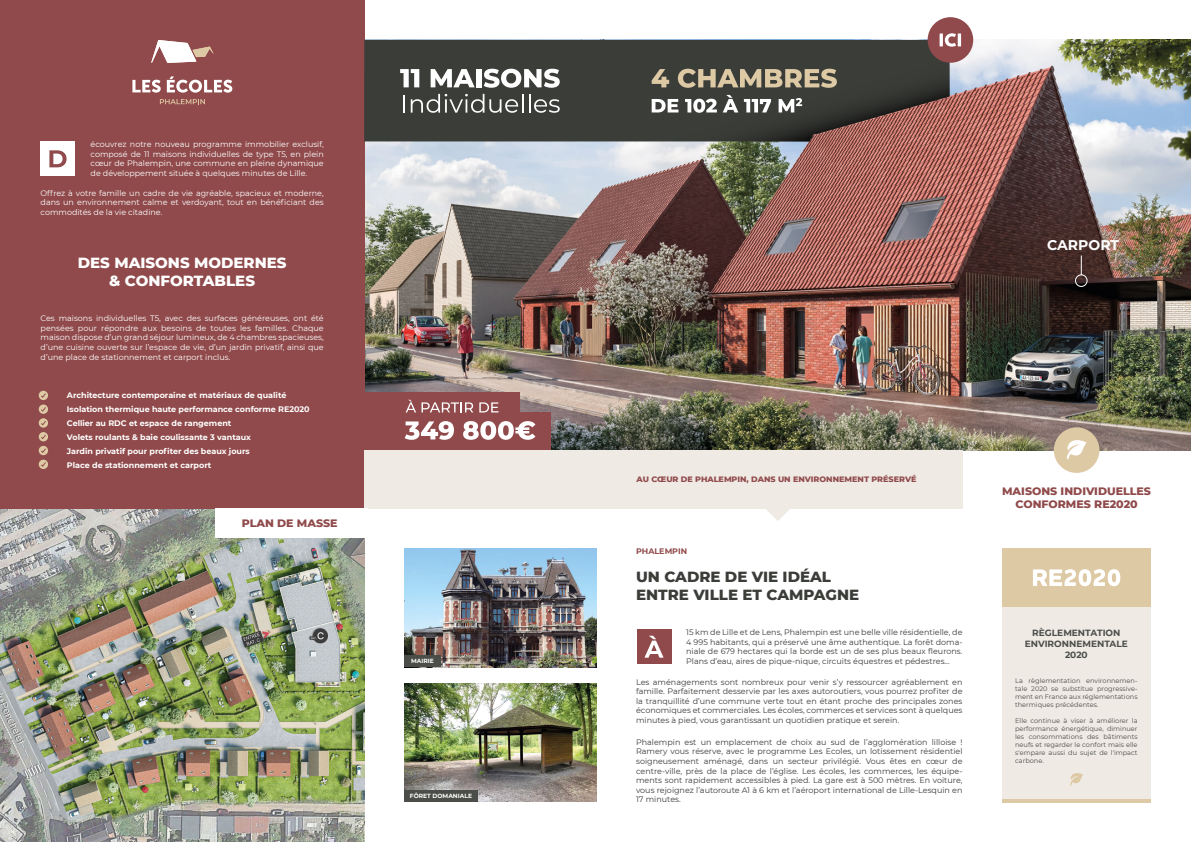
<style>
.page{position:relative;width:1191px;height:842px;background:#fff}
.page>*{position:absolute;margin:0;border:0;box-sizing:border-box;transform-origin:0 0}
.t1{font:800 15px/18px "Montserrat";color:#3b3d39}
.t2{font:800 15px/18px "Montserrat";color:#fff;text-align:center}
.t3{font:700 14px "Montserrat";color:#fff}
.t4{font:800 11px/13.2px "Montserrat";color:#904a4b;text-align:center}
.t5{font:700 9px/10.8px "Montserrat";color:#4b4d49;text-align:center}
.t6{font:8px/9.6px "Montserrat";color:#3b3d39;text-align:justify}
.t7{font:8px/9.6px "Montserrat";color:#fff;text-align:justify}
.t8{font:700 8px/14px "Montserrat";color:#fff}
.t9{font:800 8px "Montserrat";color:#904a4b}
.t10{font:700 8px "Montserrat";color:#904a4b}
.t11{font:6.6px/7.9px "Montserrat";color:#4b4d49;text-align:justify}
.t12{font:700 6px "Montserrat";color:#fff}
</style>
<div class="page">
<img style="left:1002px;top:39px;width:189px;height:434px">
<img style="left:364px;top:0;width:638px;height:508px">
<div style="left:1px;top:0;width:363px;height:508px;background:#904a4b"></div>
<img style="left:1px;top:508px;width:363px;height:334px">
<img style="left:364px;top:508px;width:232px;height:334px">
<svg style="left:596px;top:508px;width:555px;height:295px"></svg>
<p class="t7" style="left:91px;top:139px;width:235px">écouvrez notre nouveau programme immobilier exclusif, composé de 11 maisons individuelles de type T5, en plein cœur de Phalempin, une commune en pleine dynamique de développement située à quelques minutes de Lille.</p>
<p class="t7" style="left:41px;top:188px;width:285px">Offrez à votre famille un cadre de vie agréable, spacieux et moderne, dans un environnement calme et verdoyant, tout en bénéficiant des commodités de la vie citadine.</p>
<h1 class="t2" style="left:78px;top:253px;width:210px">DES MAISONS MODERNES &amp; CONFORTABLES</h1>
<p class="t7" style="left:41px;top:313px;width:285px">Ces maisons individuelles T5, avec des surfaces généreuses, ont été pensées pour répondre aux besoins de toutes les familles. Chaque maison dispose d’un grand séjour lumineux, de 4 chambres spacieuses, d’une cuisine ouverte sur l’espace de vie, d’un jardin privatif, ainsi que d’une place de stationnement et carport inclus.</p>
<p class="t8" style="left:67px;top:388px;width:244px">Architecture contemporaine et matériaux de qualité Isolation thermique haute performance conforme RE2020<br>Cellier au RDC et espace de rangement<br>Volets roulants &amp; baie coulissante 3 vantaux<br>Jardin privatif pour profiter des beaux jours<br>Place de stationnement et carport</p>
<h3 class="t4" style="left:242px;top:516px;width:97px">PLAN DE MASSE</h3>
<p class="t12" style="left:411px;top:657px;width:24px">MAIRIE</p>
<p class="t12" style="left:410px;top:791px;width:64px">FÔRET DOMANIALE</p>
<h2 class="t3" style="left:1047px;top:235px;width:73px">CARPORT</h2>
<p class="t9" style="left:636px;top:473px;width:281px">AU CŒUR DE PHALEMPIN, DANS UN ENVIRONNEMENT PRÉSERVÉ</p>
<p class="t10" style="left:636px;top:546px;width:53px">PHALEMPIN</p>
<h1 class="t1" style="left:636px;top:567px;width:225px">UN CADRE DE VIE IDÉAL<br>ENTRE VILLE ET CAMPAGNE</h1>
<p class="t6" style="left:686px;top:627px;width:278px">15 km de Lille et de Lens, Phalempin est une belle ville résidentielle, de 4 995 habitants, qui a préservé une âme authentique. La forêt doma&shy;niale de 679 hectares qui la borde est un de ses plus beaux fleurons.<br>Plans d’eau, aires de pique-nique, circuits équestres et pédestres…</p>
<p class="t6" style="left:636px;top:677px;width:328px">Les aménagements sont nombreux pour venir s’y ressourcer agréablement en famille. Parfaitement desservie par les axes autoroutiers, vous pourrez profiter de la tranquillité d’une commune verte tout en étant proche des principales zones économiques et commerciales. Les écoles, commerces et services sont à quelques minutes à pied, vous garantissant un quotidien pratique et serein.</p>
<p class="t6" style="left:636px;top:737px;width:328px">Phalempin est un emplacement de choix au sud de l’agglomération lilloise !<br>Ramery vous réserve, avec le programme Les Ecoles, un lotissement résidentiel soigneusement aménagé, dans un secteur privilégié. Vous êtes en cœur de centre-ville, près de la place de l’église. Les écoles, les commerces, les équipe&shy;ments sont rapidement accessibles à pied. La gare est à 500 mètres. En voiture, vous rejoignez l’autoroute A1 à 6 km et l’aéroport international de Lille-Lesquin en 17 minutes.</p>
<h3 class="t4" style="left:1002px;top:484px;width:150px">MAISONS INDIVIDUELLES<br>CONFORMES RE2020</h3>
<p class="t5" style="left:1024px;top:627px;width:105px">RÈGLEMENTATION<br>ENVIRONNEMENTALE<br>2020</p>
<p class="t11" style="left:1015px;top:677px;width:124px">La règlementation environnemen&shy;tale 2020 se substitue progressive&shy;ment en France aux réglementations thermiques précédentes.</p>
<p class="t11" style="left:1015px;top:716px;width:124px">Elle continue à viser à améliorer la performance énergétique, diminuer les consommations des bâtiments neufs et regarder le confort mais elle s'empare aussi du sujet de l'impact carbone.</p>
</div>
